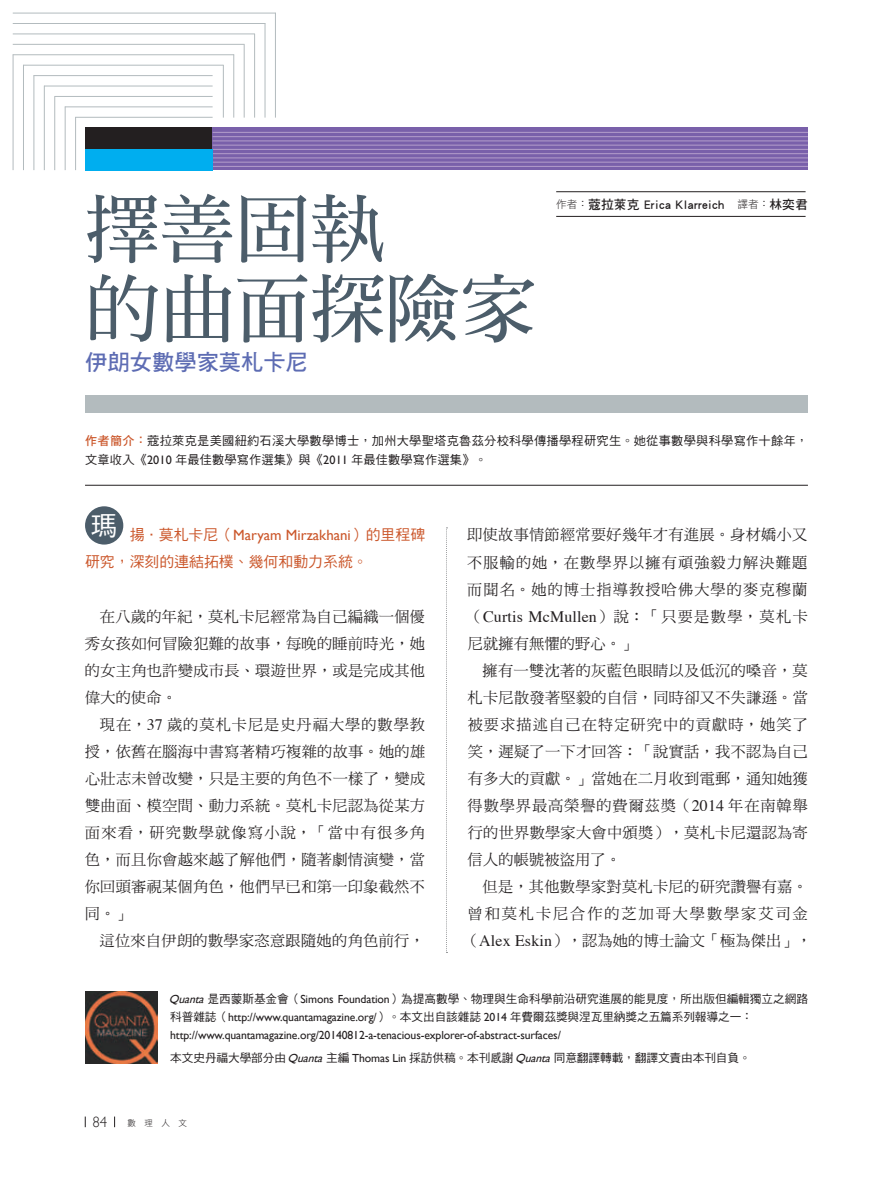
<style>
.page{position:relative;width:893px;height:1191px;background:#fff}
.page>*{position:absolute;margin:0;border:0;box-sizing:border-box;transform-origin:0 0}
.t1{font:74.4px/79.7px "DF Ming Std W7";letter-spacing:.01em;color:#4c5d6a}
.t2{font:26.55px "DF Hei Std W5";color:#fff}
.t3{font:22.35px "DF Hei Std W7";color:#5d6cb3}
.t4{font:15.15px "DF Ming Std W5";letter-spacing:.02em;color:#231f20}
.t5{font:15.15px "DF Ming Std W5";letter-spacing:.07em;color:#231f20}
.t6{font:15.15px "DF Ming Std W5";letter-spacing:.095em;color:#231f20}
.t7{font:15.15px "DF Ming Std W5";letter-spacing:.06em;color:#231f20}
.t8{font:15.15px "DF Ming Std W5";letter-spacing:.065em;color:#231f20}
.t9{font:15.15px "DF Ming Std W5";letter-spacing:.08em;color:#231f20}
.t10{font:15.15px "DF Ming Std W5";letter-spacing:.125em;color:#231f20}
.t11{font:14.85px/27.2px "DF Hei Std W5";color:#cb572b}
.t12{font:300 14.85px "Gill Sans";color:#231f20}
.t13{font:12.75px "DF Hei Std W7";letter-spacing:.01em;color:#231f20}
.t14{font:12.15px/19.2px "DF Hei Std W5";letter-spacing:.02em;color:#231f20}
.t15{font:11.7px/18px "Gill Sans";letter-spacing:-.01em;color:#231f20}
.t16{font:11.7px "DF Hei Std W5";letter-spacing:-.01em;color:#231f20}
.t17{font:8.55px "DF Hei Std W3";color:#231f20}
.s1{font-family:"DF Hei Std W3";font-size:10.65px}
.s2{font-family:"DF Hei Std W7";color:#cb572b}
.s3{font-family:"Gill Sans"}
.s4{font-family:"Times";font-size:15.9px}
.s5{font-style:italic}
.s6{font-family:"DF Hei Std W5"}
.s7{font-family:"Gill Sans";font-style:italic}
</style>
<div class="page">
<svg style="left:446px;top:527px;width:1px;height:426px"></svg>
<div style="left:85px;top:506px;width:38px;height:38px;background:#4c5d6a;border-radius:50%"></div>
<hr style="left:556px;top:191px;width:250px;height:1px;background:#231f20">
<hr style="left:556px;top:216px;width:250px;height:1px;background:#231f20">
<div style="left:85px;top:128px;width:128px;height:21px;background:#231f20"></div>
<div style="left:85px;top:395px;width:723px;height:17px;background:#b3bbbe"></div>
<div style="left:213px;top:128px;width:595px;height:42px;background:#7960aa"></div>
<hr style="left:213px;top:132px;width:595px;height:1px;background:#b09ac9">
<hr style="left:213px;top:136px;width:595px;height:1px;background:#b09ac9">
<hr style="left:213px;top:140px;width:595px;height:1px;background:#b09ac9">
<hr style="left:213px;top:145px;width:595px;height:1px;background:#b09ac9">
<hr style="left:213px;top:149px;width:595px;height:1px;background:#b09ac9">
<hr style="left:213px;top:153px;width:595px;height:1px;background:#b09ac9">
<hr style="left:213px;top:157px;width:595px;height:1px;background:#b09ac9">
<hr style="left:213px;top:162px;width:595px;height:1px;background:#b09ac9">
<hr style="left:213px;top:166px;width:595px;height:1px;background:#b09ac9">
<div style="left:85px;top:149px;width:128px;height:21px;background:#00aeef"></div>
<hr style="left:85px;top:485px;width:723px;height:1px;background:#231f20">
<hr style="left:13px;top:54px;width:1px;height:116px;background:#b3bbbe">
<hr style="left:223px;top:65px;width:1px;height:53px;background:#b3bbbe">
<hr style="left:233px;top:54px;width:1px;height:64px;background:#b3bbbe">
<hr style="left:244px;top:44px;width:1px;height:74px;background:#b3bbbe">
<hr style="left:254px;top:34px;width:1px;height:84px;background:#b3bbbe">
<hr style="left:265px;top:23px;width:1px;height:95px;background:#b3bbbe">
<hr style="left:275px;top:13px;width:1px;height:105px;background:#b3bbbe">
<hr style="left:23px;top:65px;width:1px;height:105px;background:#b3bbbe">
<hr style="left:34px;top:75px;width:1px;height:95px;background:#b3bbbe">
<hr style="left:44px;top:86px;width:1px;height:84px;background:#b3bbbe">
<hr style="left:54px;top:96px;width:1px;height:74px;background:#b3bbbe">
<hr style="left:65px;top:107px;width:1px;height:63px;background:#b3bbbe">
<hr style="left:75px;top:117px;width:1px;height:53px;background:#b3bbbe">
<hr style="left:13px;top:54px;width:221px;height:1px;background:#b3bbbe">
<hr style="left:23px;top:65px;width:200px;height:1px;background:#b3bbbe">
<hr style="left:34px;top:75px;width:179px;height:1px;background:#b3bbbe">
<hr style="left:44px;top:86px;width:169px;height:1px;background:#b3bbbe">
<hr style="left:54px;top:96px;width:159px;height:1px;background:#b3bbbe">
<hr style="left:65px;top:107px;width:148px;height:1px;background:#b3bbbe">
<hr style="left:75px;top:117px;width:138px;height:1px;background:#b3bbbe">
<hr style="left:13px;top:13px;width:263px;height:1px;background:#b3bbbe">
<hr style="left:13px;top:23px;width:252px;height:1px;background:#b3bbbe">
<hr style="left:13px;top:34px;width:242px;height:1px;background:#b3bbbe">
<hr style="left:13px;top:44px;width:231px;height:1px;background:#b3bbbe">
<img style="left:85px;top:991px;width:73px;height:72px">
<p class="t1" style="left:85px;top:188px;width:452px">擇善固執<br>的曲面探險家</p>
<p class="t3" style="left:85px;top:350px;width:225px">伊朗女數學家莫札卡尼</p>
<p class="t13" style="left:556px;top:197px;width:253px"><span class="s1">作者：</span>蔻拉萊克 Erica Klarreich　<span class="s1">譯者：</span>林奕君</p>
<p class="t14" style="left:85px;top:430px;width:725px"><span class="s2">作者簡介：</span>蔻拉萊克是美國紐約石溪大學數學博士，加州大學聖塔克魯茲分校科學傳播學程研究生。她從事數學與科學寫作十餘年，文章收入《<span class="s3">2010</span> 年最佳數學寫作選集》與《<span class="s3">2011</span> 年最佳數學寫作選集》。</p>
<p class="t2" style="left:91px;top:511px;width:28px">瑪</p>
<p class="t11" style="left:85px;top:521px;width:342px;text-indent:45px">揚．莫札卡尼（<span class="s3">Maryam Mirzakhani</span>）的里程碑研究，深刻的連結拓樸、幾何和動力系統。</p>
<p class="t4" style="left:100px;top:608px;width:327px">在八歲的年紀，莫札卡尼經常為自己編織一個優</p>
<p class="t4" style="left:85px;top:635px;width:342px">秀女孩如何冒險犯難的故事，每晚的睡前時光，她</p>
<p class="t4" style="left:85px;top:662px;width:342px">的女主角也許變成市長、環遊世界，或是完成其他</p>
<p class="t4" style="left:85px;top:689px;width:93px">偉大的使命。</p>
<p class="t8" style="left:100px;top:716px;width:327px">現在，<span class="s4">37</span> 歲的莫札卡尼是史丹福大學的數學教</p>
<p class="t4" style="left:85px;top:743px;width:342px">授，依舊在腦海中書寫著精巧複雜的故事。她的雄</p>
<p class="t4" style="left:85px;top:770px;width:342px">心壯志未曾改變，只是主要的角色不一樣了，變成</p>
<p class="t4" style="left:85px;top:797px;width:342px">雙曲面、模空間、動力系統。莫札卡尼認為從某方</p>
<p class="t9" style="left:85px;top:824px;width:342px">面來看，研究數學就像寫小說，「當中有很多角</p>
<p class="t4" style="left:85px;top:851px;width:342px">色，而且你會越來越了解他們，隨著劇情演變，當</p>
<p class="t4" style="left:85px;top:878px;width:342px">你回頭審視某個角色，他們早已和第一印象截然不</p>
<p class="t4" style="left:85px;top:905px;width:47px">同。」</p>
<p class="t4" style="left:100px;top:932px;width:327px">這位來自伊朗的數學家恣意跟隨她的角色前行，</p>
<p class="t4" style="left:467px;top:527px;width:342px">即使故事情節經常要好幾年才有進展。身材嬌小又</p>
<p class="t5" style="left:467px;top:554px;width:342px">不服輸的她，在數學界以擁有頑強毅力解決難題</p>
<p class="t5" style="left:467px;top:581px;width:342px">而聞名。她的博士指導教授哈佛大學的麥克穆蘭</p>
<p class="t6" style="left:467px;top:608px;width:342px">（<span class="s4">Curtis McMullen</span>）說：「只要是數學，莫札卡</p>
<p class="t4" style="left:468px;top:635px;width:170px">尼就擁有無懼的野心。」</p>
<p class="t4" style="left:483px;top:662px;width:327px">擁有一雙沈著的灰藍色眼睛以及低沉的嗓音，莫</p>
<p class="t4" style="left:468px;top:689px;width:342px">札卡尼散發著堅毅的自信，同時卻又不失謙遜。當</p>
<p class="t5" style="left:468px;top:716px;width:342px">被要求描述自己在特定研究中的貢獻時，她笑了</p>
<p class="t4" style="left:468px;top:743px;width:342px">笑，遲疑了一下才回答：「說實話，我不認為自己</p>
<p class="t4" style="left:468px;top:770px;width:342px">有多大的貢獻。」當她在二月收到電郵，通知她獲</p>
<p class="t7" style="left:468px;top:797px;width:342px">得數學界最高榮譽的費爾茲獎（<span class="s4">2014</span> 年在南韓舉</p>
<p class="t4" style="left:468px;top:824px;width:342px">行的世界數學家大會中頒獎），莫札卡尼還認為寄</p>
<p class="t4" style="left:468px;top:851px;width:155px">信人的帳號被盜用了。</p>
<p class="t4" style="left:482px;top:878px;width:327px">但是，其他數學家對莫札卡尼的研究讚譽有嘉。</p>
<p class="t10" style="left:468px;top:905px;width:342px">曾和莫札卡尼合作的芝加哥大學數學家艾司金</p>
<p class="t4" style="left:464px;top:932px;width:349px">（<span class="s4">Alex Eskin</span>），認為她的博士論文「極為傑出」，</p>
<p class="t15" style="left:169px;top:990px;width:641px"><span class="s5">Quanta</span><span class="s6">是西蒙斯基金會（</span>Simons Foundation<span class="s6">）為提高數學、物理與生命科學前沿研究進展的能見度，所出版但編輯獨立之網路科普雜誌（</span>http://www.quantamagazine.org/<span class="s6">）。本文出自該雜誌</span> 2014 <span class="s6">年費爾茲獎與涅瓦里納獎之五篇系列報導之一：</span>http://www.quantamagazine.org/20140812-a-tenacious-explorer-of-abstract-surfaces/</p>
<p class="t16" style="left:170px;top:1051px;width:582px">本文史丹福大學部分由<span class="s7">Quanta</span>主編 <span class="s3">Thomas Lin</span> 採訪供稿。本刊感謝<span class="s7">Quanta</span>同意翻譯轉載，翻譯文責由本刊自負。</p>
<p class="t12" style="left:92px;top:1113px;width:16px">84</p>
<p class="t17" style="left:128px;top:1118px;width:61px">數　理　人　文</p>
</div>
